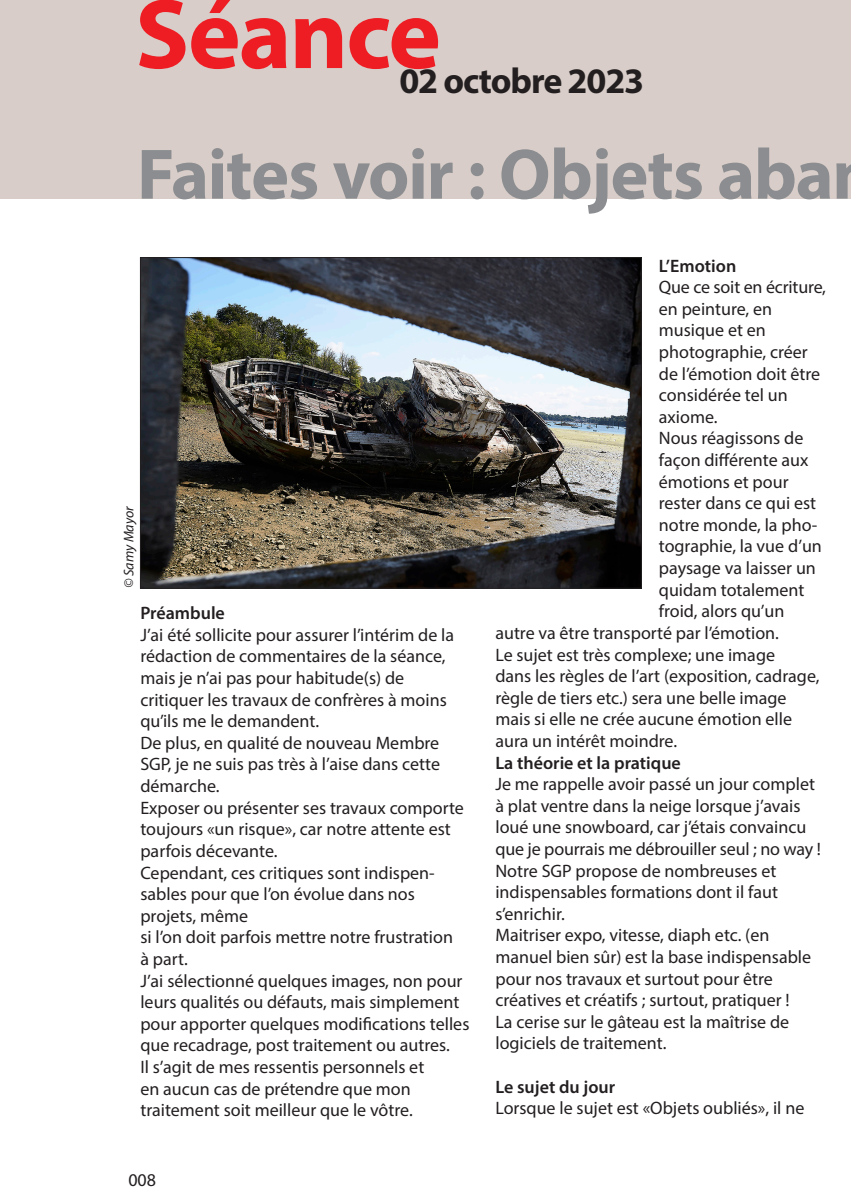
<style>
.page{position:relative;width:851px;height:1191px;background:#fff}
.page>*{position:absolute;margin:0;border:0;box-sizing:border-box;transform-origin:0 0}
.t1{font:700 100px "Myriad Pro";letter-spacing:-.02em;color:#ee1d23}
.t2{font:700 72px "Myriad Pro";letter-spacing:-.02em;color:#8b8d90}
.t3{font:700 36px "Myriad Pro";letter-spacing:-.03em;color:#231f20}
.t4{font:18px/21.6px "Myriad Pro";color:#231f20}
.t5{font:600 18px "Myriad Pro";color:#231f20}
.t6{font:italic 14px "Myriad Pro";color:#231f20}
</style>
<div class="page">
<div style="left:0;top:0;width:850px;height:198px;background:#d8cdc8"></div>
<img style="left:142px;top:259px;width:497px;height:327px">
<p class="t1" style="left:135px;top:-31px;width:307px">Séance</p>
<p class="t3" style="left:399px;top:58px;width:246px">02 octobre 2023</p>
<p class="t2" style="left:137px;top:127px;width:698px">Faites voir : Objets aba</p>
<p class="t6" style="left:120px;top:588px;width:84px;rotate:-90deg">© Samy Mayor</p>
<p class="t5" style="left:140px;top:602px;width:86px">Préambule</p>
<p class="t4" style="left:140px;top:623px;width:315px">J’ai été sollicite pour assurer l’intérim de la rédaction de commentaires de la séance, mais je n’ai pas pour habitude(s) de</p>
<p class="t4" style="left:140px;top:688px;width:308px">critiquer les travaux de confrères à moins qu’ils me le demandent.</p>
<p class="t4" style="left:140px;top:731px;width:301px;text-align:justify">De plus, en qualité de nouveau Membre SGP, je ne suis pas très à l’aise dans cette démarche.</p>
<p class="t4" style="left:140px;top:796px;width:325px">Exposer ou présenter ses travaux comporte toujours «un risque», car notre attente est parfois décevante.</p>
<p class="t4" style="left:140px;top:861px;width:296px">Cependant, ces critiques sont indispen&shy;sables pour que l’on évolue dans nos projets, même</p>
<p class="t4" style="left:140px;top:926px;width:314px">si l’on doit parfois mettre notre frustration à part.</p>
<p class="t4" style="left:140px;top:969px;width:330px">J’ai sélectionné quelques images, non pour leurs qualités ou défauts, mais simplement pour apporter quelques modifications telles</p>
<p class="t4" style="left:140px;top:1034px;width:311px">que recadrage, post traitement ou autres.</p>
<p class="t4" style="left:140px;top:1055px;width:285px">Il s’agit de mes ressentis personnels et</p>
<p class="t4" style="left:140px;top:1077px;width:272px">en aucun cas de prétendre que mon</p>
<p class="t4" style="left:140px;top:1099px;width:274px">traitement soit meilleur que le vôtre.</p>
<p class="t4" style="left:128px;top:1169px;width:29px">008</p>
<p class="t5" style="left:658px;top:254px;width:79px">L’Emotion</p>
<p class="t4" style="left:658px;top:276px;width:169px">Que ce soit en écriture, en peinture, en musique et en</p>
<p class="t4" style="left:658px;top:341px;width:163px">photographie, créer de l’émotion doit être considérée tel un axiome.</p>
<p class="t4" style="left:658px;top:427px;width:146px">Nous réagissons de</p>
<p class="t4" style="left:658px;top:449px;width:151px">façon différente aux</p>
<p class="t4" style="left:658px;top:470px;width:131px">émotions et pour</p>
<p class="t4" style="left:658px;top:492px;width:159px">rester dans ce qui est</p>
<p class="t4" style="left:658px;top:514px;width:160px">notre monde, la pho-</p>
<p class="t4" style="left:658px;top:535px;width:164px">tographie, la vue d’un</p>
<p class="t4" style="left:658px;top:557px;width:158px">paysage va laisser un</p>
<p class="t4" style="left:658px;top:578px;width:147px">quidam totalement</p>
<p class="t4" style="left:658px;top:600px;width:127px">froid, alors qu’un</p>
<p class="t4" style="left:495px;top:622px;width:285px">autre va être transporté par l’émotion.</p>
<p class="t4" style="left:495px;top:643px;width:281px">Le sujet est très complexe; une image</p>
<p class="t4" style="left:495px;top:665px;width:325px">dans les règles de l’art (exposition, cadrage,</p>
<p class="t4" style="left:495px;top:686px;width:293px">règle de tiers etc.) sera une belle image</p>
<p class="t4" style="left:495px;top:708px;width:298px">mais si elle ne crée aucune émotion elle aura un intérêt moindre.</p>
<p class="t5" style="left:495px;top:751px;width:187px">La théorie et la pratique</p>
<p class="t4" style="left:495px;top:773px;width:327px">Je me rappelle avoir passé un jour complet à plat ventre dans la neige lorsque j’avais loué une snowboard, car j’étais convaincu que je pourrais me débrouiller seul ; no way !</p>
<p class="t4" style="left:495px;top:859px;width:282px">Notre SGP propose de nombreuses et</p>
<p class="t4" style="left:495px;top:881px;width:284px">indispensables formations dont il faut</p>
<p class="t4" style="left:495px;top:902px;width:71px">s’enrichir.</p>
<p class="t4" style="left:495px;top:924px;width:317px">Maitriser expo, vitesse, diaph etc. (en manuel bien sûr) est la base indispensable pour nos travaux et surtout pour être</p>
<p class="t4" style="left:495px;top:989px;width:296px">créatives et créatifs ; surtout, pratiquer !</p>
<p class="t4" style="left:495px;top:1010px;width:295px">La cerise sur le gâteau est la maîtrise de</p>
<p class="t4" style="left:495px;top:1032px;width:172px">logiciels de traitement.</p>
<p class="t5" style="left:495px;top:1075px;width:121px">Le sujet du jour</p>
<p class="t4" style="left:495px;top:1097px;width:310px">Lorsque le sujet est «Objets oubliés», il ne</p>
</div>
